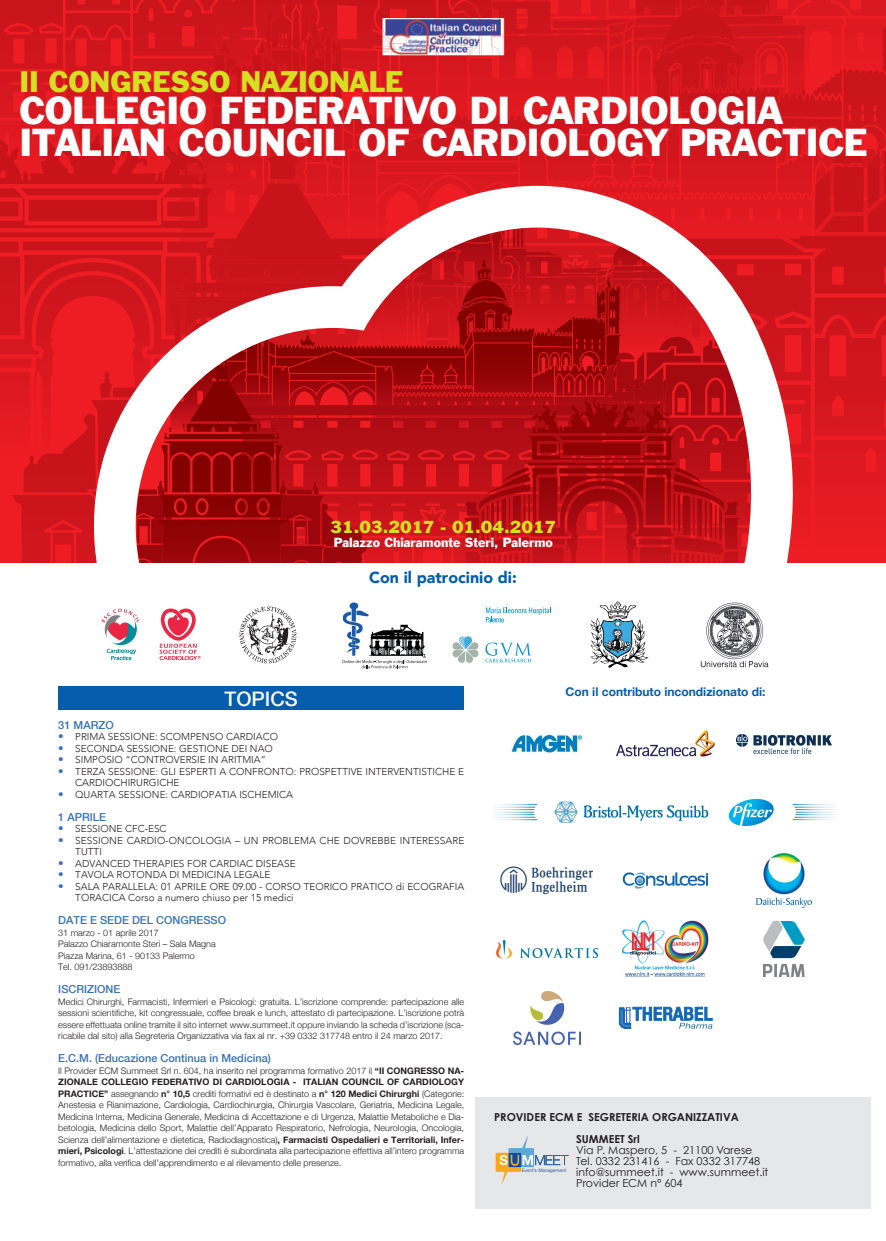
<style>
.page{position:relative;width:886px;height:1241px;background:#fff}
.page>*{position:absolute;margin:0;border:0;box-sizing:border-box;transform-origin:0 0}
.t1{font:35.56px/32.1px "Franklin Gothic";color:#fff}
.t2{font:27.88px "BI Logo";color:#183c6a}
.t3{font:27.31px "Franklin Gothic";color:#d6df21}
.t4{font:500 20px "Helvetica Neue";color:#fff}
.t5{font:16.12px "Franklin Gothic";color:#d6df21}
.t6{font:900 16px "Avenir";color:#045dad}
.t7{font:12.12px "Franklin Gothic";color:#fff}
.t8{font:700 12px "Helvetica Neue";color:#045dad}
.t9{font:11px/11px "Century Gothic";color:#231f20}
.t10{font:500 11px "Helvetica Neue";color:#3771b8}
.t11{font:700 11px/21.9px "Century Gothic";color:#231f20}
.t12{font:300 10px/11.5px "Avenir";color:#231f20}
.t13{font:300 9px/11.5px "Helvetica Neue";color:#231f20;text-align:justify}
.t14{font:4.75px "Helvetica Neue";color:#2f5f9b}
.s1{font-family:"Helvetica Neue";font-weight:500;font-size:11px;color:#3771b8}
.s2{font-weight:700}
</style>
<div class="page">
<div style="left:475px;top:1097px;width:396px;height:111px;background:#e6e7e9"></div>
<svg style="left:496px;top:1136px;width:72px;height:48px"></svg>
<svg style="left:0;top:0;width:886px;height:563px;background:#da171f"></svg>
<svg style="left:804px;top:440px;width:82px;height:113px;background:#e41a21"></svg>
<svg style="left:28px;top:0;width:858px;height:431px;background:#d6161e"></svg>
<svg style="left:92px;top:186px;width:712px;height:377px"></svg>
<img style="left:382px;top:18px;width:122px;height:37px">
<img style="left:101px;top:608px;width:100px;height:53px">
<svg style="left:452px;top:636px;width:27px;height:26px"></svg>
<svg style="left:485px;top:642px;width:46px;height:20px"></svg>
<svg style="left:486px;top:607px;width:65px;height:15px"></svg>
<img style="left:239px;top:606px;width:58px;height:58px">
<img style="left:590px;top:601px;width:59px;height:67px">
<img style="left:369px;top:624px;width:57px;height:34px">
<img style="left:343px;top:602px;width:25px;height:54px">
<svg style="left:342px;top:660px;width:85px;height:8px"></svg>
<img style="left:700px;top:602px;width:69px;height:66px">
<div style="left:58px;top:686px;width:406px;height:23px;background:#045dad"></div>
<img style="left:511px;top:732px;width:71px;height:22px">
<img style="left:616px;top:730px;width:98px;height:26px">
<img style="left:736px;top:734px;width:95px;height:19px">
<img style="left:493px;top:799px;width:344px;height:26px">
<img style="left:622px;top:872px;width:87px;height:17px">
<img style="left:756px;top:853px;width:55px;height:54px">
<img style="left:496px;top:940px;width:102px;height:19px">
<img style="left:622px;top:920px;width:87px;height:57px">
<img style="left:763px;top:921px;width:41px;height:55px">
<img style="left:513px;top:991px;width:67px;height:53px">
<svg style="left:619px;top:1006px;width:93px;height:22px"></svg>
<h3 class="t3" style="left:20px;top:64px;width:385px">II CONGRESSO NAZIONALE</h3>
<h1 class="t1" style="left:20px;top:96px;width:849px">COLLEGIO FEDERATIVO DI CARDIOLOGIA<br>ITALIAN COUNCIL OF CARDIOLOGY PRACTICE</h1>
<h3 class="t5" style="left:331px;top:516px;width:227px">31.03.2017 - 01.04.2017</h3>
<h3 class="t7" style="left:334px;top:535px;width:221px">Palazzo Chiaramonte Steri, Palermo</h3>
<h3 class="t6" style="left:369px;top:564px;width:149px">Con il patrocinio di:</h3>
<h3 class="t4" style="left:225px;top:682px;width:75px">TOPICS</h3>
<h3 class="t8" style="left:566px;top:680px;width:201px">Con il contributo incondizionato di:</h3>
<p class="t10" style="left:58px;top:715px;width:57px">31 MARZO</p>
<p class="t12" style="left:58px;top:730px;width:221px"><span class="s1">•</span> PRIMA SESSIONE: SCOMPENSO CARDIACO</p>
<p class="t12" style="left:58px;top:742px;width:216px"><span class="s1">•</span> SECONDA SESSIONE: GESTIONE DEI NAO</p>
<p class="t12" style="left:58px;top:753px;width:209px"><span class="s1">•</span> SIMPOSIO “CONTROVERSIE IN ARITMIA”</p>
<p class="t12" style="left:75px;top:765px;width:390px;text-indent:-17px"><span class="s1">•</span> TERZA SESSIONE: GLI ESPERTI A CONFRONTO: PROSPETTIVE INTERVENTISTICHE E<br>CARDIOCHIRURGICHE</p>
<p class="t12" style="left:58px;top:788px;width:236px"><span class="s1">•</span> QUARTA SESSIONE: CARDIOPATIA ISCHEMICA</p>
<p class="t10" style="left:58px;top:807px;width:49px">1 APRILE</p>
<p class="t12" style="left:58px;top:822px;width:110px"><span class="s1">•</span> SESSIONE CFC-ESC</p>
<p class="t12" style="left:75px;top:834px;width:391px;text-indent:-17px"><span class="s1">•</span> SESSIONE CARDIO-ONCOLOGIA – UN PROBLEMA CHE DOVREBBE INTERESSARE<br>TUTTI</p>
<p class="t12" style="left:58px;top:857px;width:239px"><span class="s1">•</span> ADVANCED THERAPIES FOR CARDIAC DISEASE</p>
<p class="t12" style="left:58px;top:868px;width:213px"><span class="s1">•</span> TAVOLA ROTONDA DI MEDICINA LEGALE</p>
<p class="t12" style="left:75px;top:880px;width:390px;text-indent:-17px"><span class="s1">•</span> SALA PARALLELA: 01 APRILE ORE 09.00 - CORSO TEORICO PRATICO di ECOGRAFIA<br>TORACICA Corso a numero chiuso per 15 medici</p>
<p class="t10" style="left:58px;top:911px;width:169px">DATE E SEDE DEL CONGRESSO</p>
<p class="t13" style="left:58px;top:925px;width:159px;text-align:left">31 marzo - 01 aprile 2017<br>Palazzo Chiaramonte Steri – Sala Magna<br>Piazza Marina, 61 - 90133 Palermo<br>Tel. 091/23893888</p>
<p class="t10" style="left:58px;top:980px;width:64px">ISCRIZIONE</p>
<p class="t13" style="left:58px;top:994px;width:407px">Medici Chirurghi, Farmacisti, Infermieri e Psicologi: gratuita. L’iscrizione comprende: partecipazione alle sessioni scientifiche, kit congressuale, coffee break e lunch, attestato di partecipazione. L’iscrizione potrà essere effettuata online tramite il sito internet www.summeet.it oppure inviando la scheda d’iscrizione (sca&shy;ricabile dal sito) alla Segreteria Organizzativa via fax al nr. +39 0332 317748 entro il 24 marzo 2017.</p>
<p class="t10" style="left:58px;top:1049px;width:214px">E.C.M. (Educazione Continua in Medicina)</p>
<p class="t13" style="left:58px;top:1063px;width:407px">Il Provider ECM Summeet Srl n. 604, ha inserito nel programma formativo 2017 il <span class="s2">“II CONGRESSO NA-ZIONALE COLLEGIO FEDERATIVO DI CARDIOLOGIA - ITALIAN COUNCIL OF CARDIOLOGY PRACTICE”</span> assegnando <span class="s2">n° 10,5</span> crediti formativi ed è destinato a <span class="s2">n° 120 Medici Chirurghi</span> (Categorie:<br>Anestesia e Rianimazione, Cardiologia, Cardiochirurgia, Chirurgia Vascolare, Geriatria, Medicina Legale, Medicina Interna, Medicina Generale, Medicina di Accettazione e di Urgenza, Malattie Metaboliche e Dia&shy;betologia, Medicina dello Sport, Malattie dell’Apparato Respiratorio, Nefrologia, Neurologia, Oncologia, Scienza dell’alimentazione e dietetica, Radiodiagnostica)<span class="s2">, Farmacisti Ospedalieri e Territoriali, Infer&shy;mieri, Psicologi</span>. L’attestazione dei crediti è subordinata alla partecipazione effettiva all’intero programma formativo, alla verifica dell’apprendimento e al rilevamento delle presenze.</p>
<h2 class="t2" style="left:500px;top:867px;width:94px">abcd</h2>
<p class="t11" style="left:576px;top:1105px;width:164px;text-indent:-82px">PROVIDER ECM E SEGRETERIA ORGANIZZATIVA<br>SUMMEET Srl</p>
<p class="t9" style="left:576px;top:1144px;width:194px">Via P. Maspero, 5 - 21100 Varese<br>Tel. 0332 231416 - Fax 0332 317748 info@summeet.it - www.summeet.it<br>Provider ECM n° 604</p>
<p class="t14" style="left:522px;top:1166px;width:46px">Event’s Management</p>
</div>
